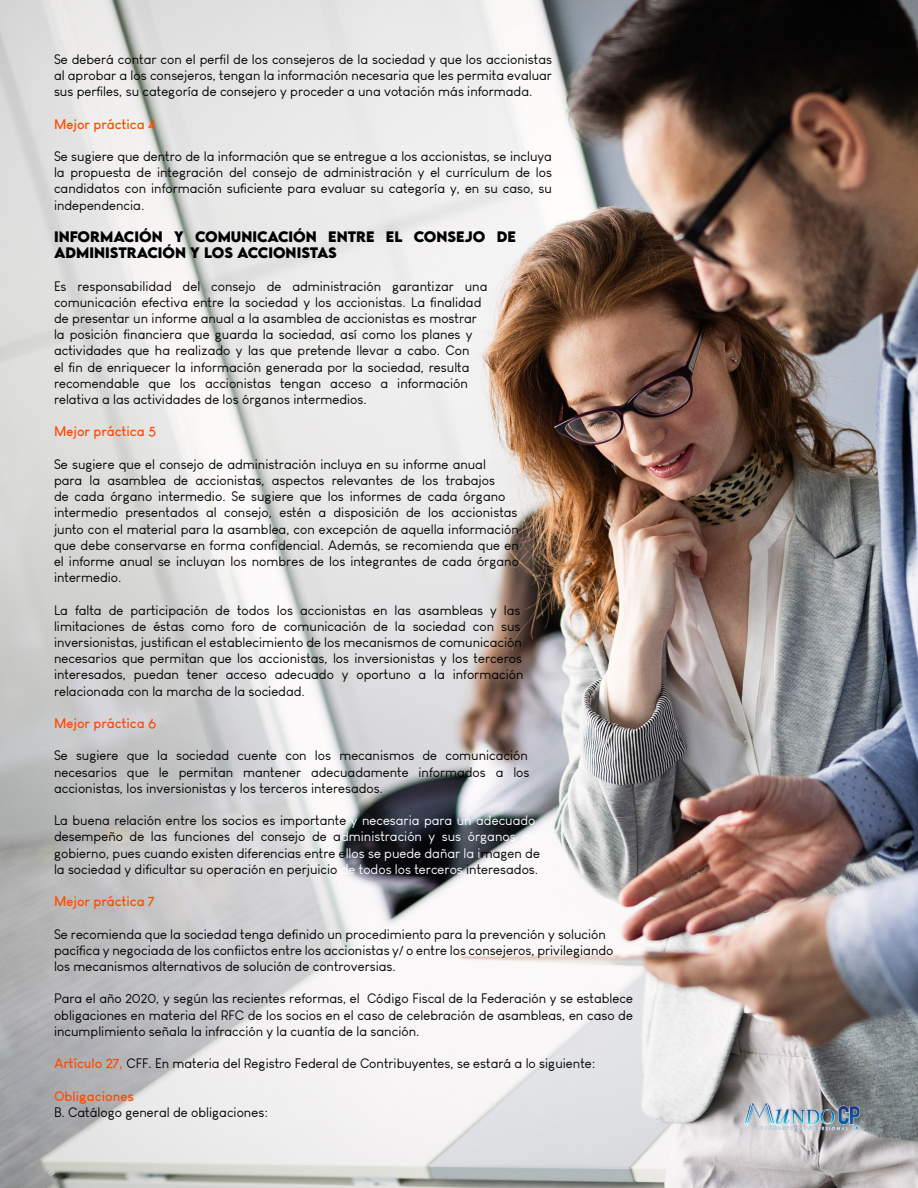
<style>
.page{position:relative;width:918px;height:1188px;background:#fff}
.page>*{position:absolute;margin:0;border:0;box-sizing:border-box;transform-origin:0 0}
.t1{font:13.5px/16.2px "Louis George Cafe";color:#000}
.t2{font:700 13.5px/16.2px "LEMONMILK";color:#000}
.t3{font:700 13.5px "Louis George Cafe";color:#ff4a00}
.s1{color:#fff}
.s2{font-weight:700;color:#ff4a00}
</style>
<div class="page">
<img style="left:0;top:0;width:918px;height:1188px">
<img style="left:741px;top:1094px;width:123px;height:40px">
<p class="t1" style="left:54px;top:51px;width:500px;text-align:justify">Se deberá contar con el perfil de los consejeros de la sociedad y que los accionistas al aprobar a los consejeros, tengan la información necesaria que les permita evaluar sus perfiles, su categoría de consejero y proceder a una votación más informada.</p>
<p class="t3" style="left:54px;top:115px;width:103px">Mejor práctica 4</p>
<p class="t1" style="left:54px;top:148px;width:500px;text-align:justify">Se sugiere que dentro de la información que se entregue a los accionistas, se incluya la propuesta de integración del consejo de administración y el currículum de los candidatos con información suficiente para evaluar su categoría y, en su caso, su independencia.</p>
<p class="t2" style="left:54px;top:229px;width:463px">INFORMACIÓN Y COMUNICACIÓN ENTRE EL CONSEJO DE<br>ADMINISTRACIÓN Y LOS ACCIONISTAS</p>
<p class="t1" style="left:54px;top:278px;width:435px">Es responsabilidad del consejo de administración garantizar una comunicación efectiva entre la sociedad y los accionistas. La finalidad de presentar un informe anual a la asamblea de accionistas es mostrar la posición financiera que guarda la sociedad, así como los planes y actividades que ha realizado y las que pretende llevar a cabo. Con<br>el fin de enriquecer la información generada por la sociedad, resulta recomendable que los accionistas tengan acceso a información relativa a las actividades de los órganos intermedios.</p>
<p class="t3" style="left:54px;top:423px;width:104px">Mejor práctica 5</p>
<p class="t1" style="left:54px;top:456px;width:467px">Se sugiere que el consejo de administración incluya en su informe anual<br>para la asamblea de accionistas, aspectos relevantes de los trabajos<br>de cada órgano intermedio. Se sugiere que los informes de cada órgano intermedio presentados al consejo, estén a disposición de los accionistas junto con el material para la asamblea, con excepción de aquella información que debe conservarse en forma confidencial. Además, se recomienda que en el informe anual se incluyan los nombres de los integrantes de cada órgano intermedio.</p>
<p class="t1" style="left:54px;top:602px;width:471px">La falta de participación de todos los accionistas en las asambleas y las limitaciones de éstas como foro de comunicación de la sociedad con sus inversionistas, justifican el establecimiento de los mecanismos de comunicación necesarios que permitan que los accionistas, los inversionistas y los terceros interesados, puedan tener acceso adecuado y oportuno a la información relacionada con la marcha de la sociedad.</p>
<p class="t3" style="left:54px;top:715px;width:104px">Mejor práctica 6</p>
<p class="t1" style="left:54px;top:748px;width:477px;text-align:justify">Se sugiere que la sociedad cuente con los mecanismos de comunicación necesarios que le permitan mantener adecuadamente informados a los accionistas, los inversionistas y los terceros interesados.</p>
<p class="t1" style="left:54px;top:812px;width:488px">La buena relación entre los socios es importante <span class="s1">y necesaria para un adecuado </span>desempeño de las funciones del consejo de a<span class="s1">dministración y sus órganos de </span>gobierno, pues cuando existen diferencias entre e<span class="s1">llos se puede dañar la i</span>magen de la sociedad y dificultar su operación en perjuicio <span class="s1">de todos los terceros</span> interesados.</p>
<p class="t3" style="left:54px;top:893px;width:102px">Mejor práctica 7</p>
<p class="t1" style="left:54px;top:926px;width:561px">Se recomienda que la sociedad tenga definido un procedimiento para la prevención y solución pacífica y negociada de los conflictos entre los accionistas y/ o entre los consejeros, privilegiando los mecanismos alternativos de solución de controversias.</p>
<p class="t1" style="left:54px;top:991px;width:581px;text-align:justify">Para el año 2020, y según las recientes reformas, el Código Fiscal de la Federación y se establece obligaciones en materia del RFC de los socios en el caso de celebración de asambleas, en caso de incumplimiento señala la infracción y la cuantía de la sanción.</p>
<p class="t1" style="left:54px;top:1055px;width:543px"><span class="s2">Artículo 27,</span> CFF. En materia del Registro Federal de Contribuyentes, se estará a lo siguiente:</p>
<p class="t3" style="left:54px;top:1087px;width:81px">Obligaciones</p>
<p class="t1" style="left:54px;top:1104px;width:215px">B. Catálogo general de obligaciones:</p>
</div>
